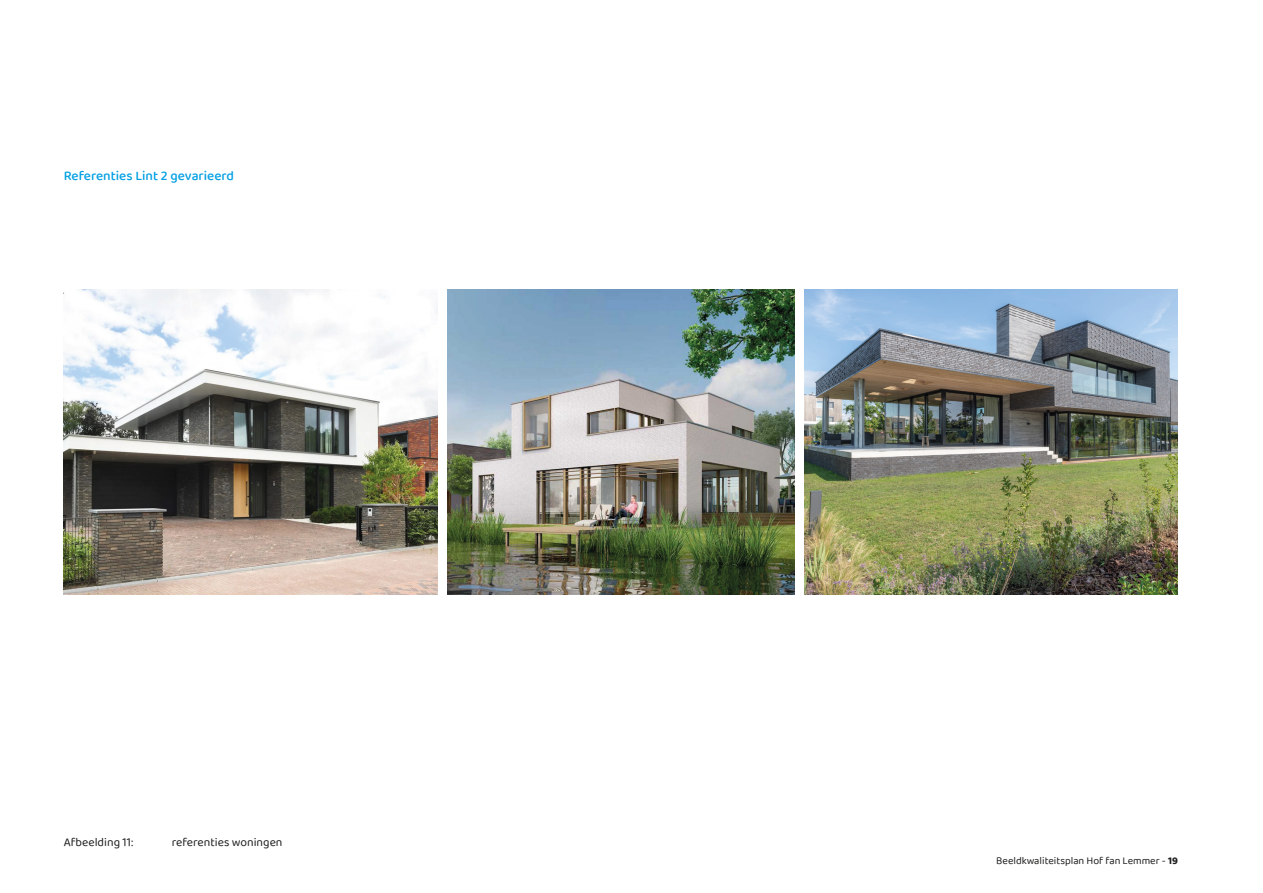
<style>
.page{position:relative;width:1263px;height:893px;background:#fff}
.page>*{position:absolute;margin:0;border:0;box-sizing:border-box;transform-origin:0 0}
.t1{font:500 13.5px "Baloo 2";color:#009fe3}
.t2{font:12px "Baloo 2";color:#1d1d1b}
.t3{font:10.5px "Baloo 2";color:#1d1d1b}
.s1{font-weight:700}
</style>
<div class="page">
<img style="left:64px;top:290px;width:373px;height:304px">
<img style="left:448px;top:290px;width:346px;height:304px">
<img style="left:804px;top:290px;width:374px;height:304px">
<p class="t1" style="left:64px;top:166px;width:172px">Referenties Lint 2 gevarieerd</p>
<p class="t2" style="left:64px;top:834px;width:71px">Afbeelding 11:</p>
<p class="t2" style="left:172px;top:834px;width:112px">referenties woningen</p>
<p class="t3" style="left:996px;top:853px;width:183px">Beeldkwaliteitsplan Hof fan Lemmer - <span class="s1">19</span></p>
</div>
